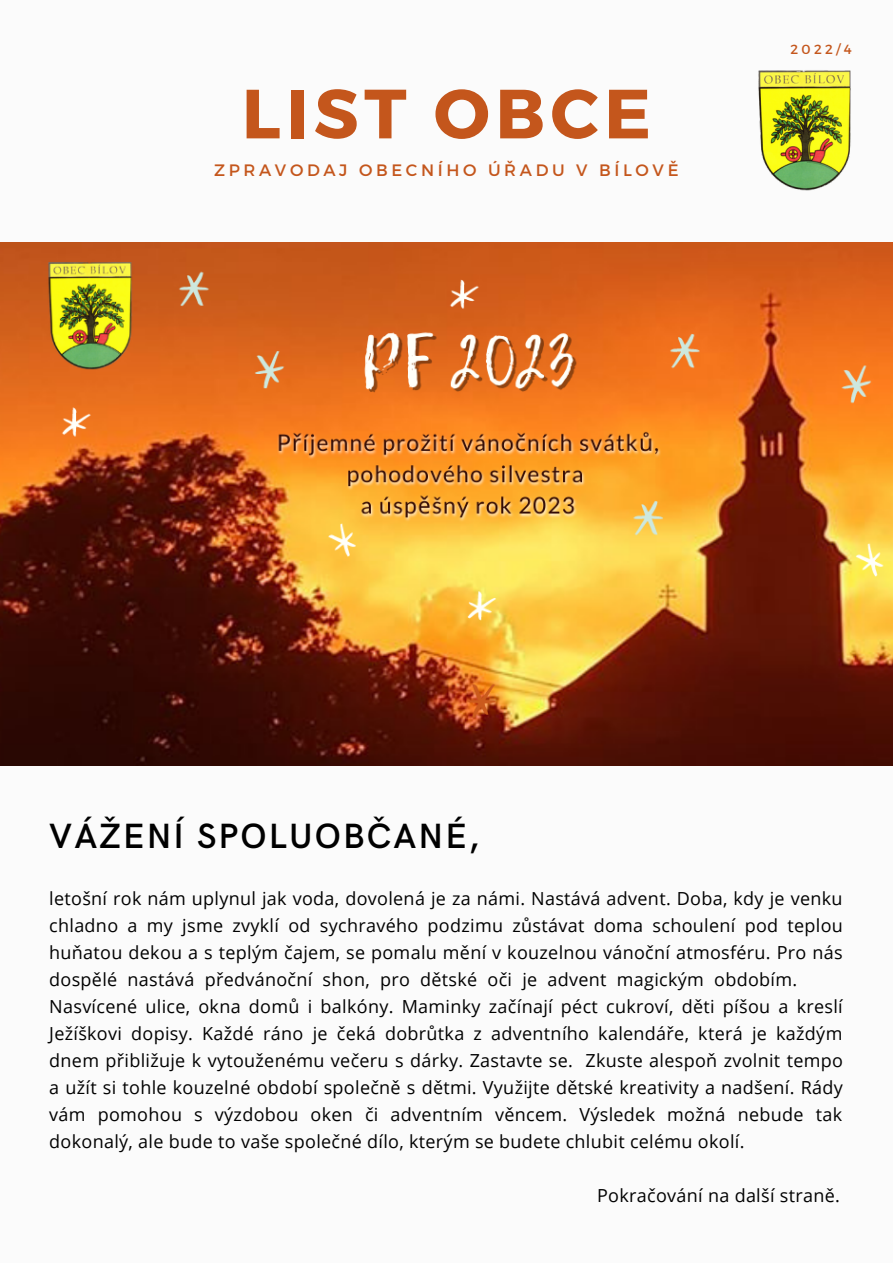
<style>
.page{position:relative;width:893px;height:1264px;background:#fff}
.page>*{position:absolute;margin:0;border:0;box-sizing:border-box;transform-origin:0 0}
.t1{font:700 69.45px "Montserrat";letter-spacing:.08em;color:#c4561c}
.t2{font:600 35.1px "HK Grotesk";letter-spacing:.06em;color:#000}
.t3{font:18px/27px "Open Sans";letter-spacing:.02em;color:#010101}
.t4{font:16.5px "Montserrat";letter-spacing:.22em;color:#c4561c}
.t5{font:13.2px "Montserrat";color:#c4561c}
</style>
<div class="page">
<div style="left:0;top:0;width:892px;height:1262px;background:#fbfbfb"></div>
<img style="left:0;top:242px;width:892px;height:523px">
<img style="left:758px;top:70px;width:93px;height:121px">
<h1 class="t1" style="left:242px;top:68px;width:411px">LIST OBCE</h1>
<p class="t4" style="left:214px;top:159px;width:466px">ZPRAVODAJ OBECNÍHO ÚŘADU V BÍLOVĚ</p>
<p class="t5" style="left:790px;top:41px;width:63px">2022/4</p>
<h2 class="t2" style="left:49px;top:816px;width:432px">VÁŽENÍ SPOLUOBČANÉ,</h2>
<p class="t3" style="left:49px;top:884px;width:795px">letošní rok nám uplynul jak voda, dovolená je za námi. Nastává advent. Doba, kdy je venku chladno a my jsme zvyklí od sychravého podzimu zůstávat doma schoulení pod teplou huňatou dekou a s teplým čajem, se pomalu mění v kouzelnou vánoční atmosféru. Pro nás dospělé nastává předvánoční shon, pro dětské oči je advent magickým obdobím.<br>Nasvícené ulice, okna domů i balkóny. Maminky začínají péct cukroví, děti píšou a kreslí Ježíškovi dopisy. Každé ráno je čeká dobrůtka z adventního kalendáře, která je každým dnem přibližuje k vytouženému večeru s dárky. Zastavte se. Zkuste alespoň zvolnit tempo a užít si tohle kouzelné období společně s dětmi. Využijte dětské kreativity a nadšení. Rády vám pomohou s výzdobou oken či adventním věncem. Výsledek možná nebude tak dokonalý, ale bude to vaše společné dílo, kterým se budete chlubit celému okolí.</p>
<p class="t3" style="left:597px;top:1181px;width:244px">Pokračování na další straně.</p>
</div>
